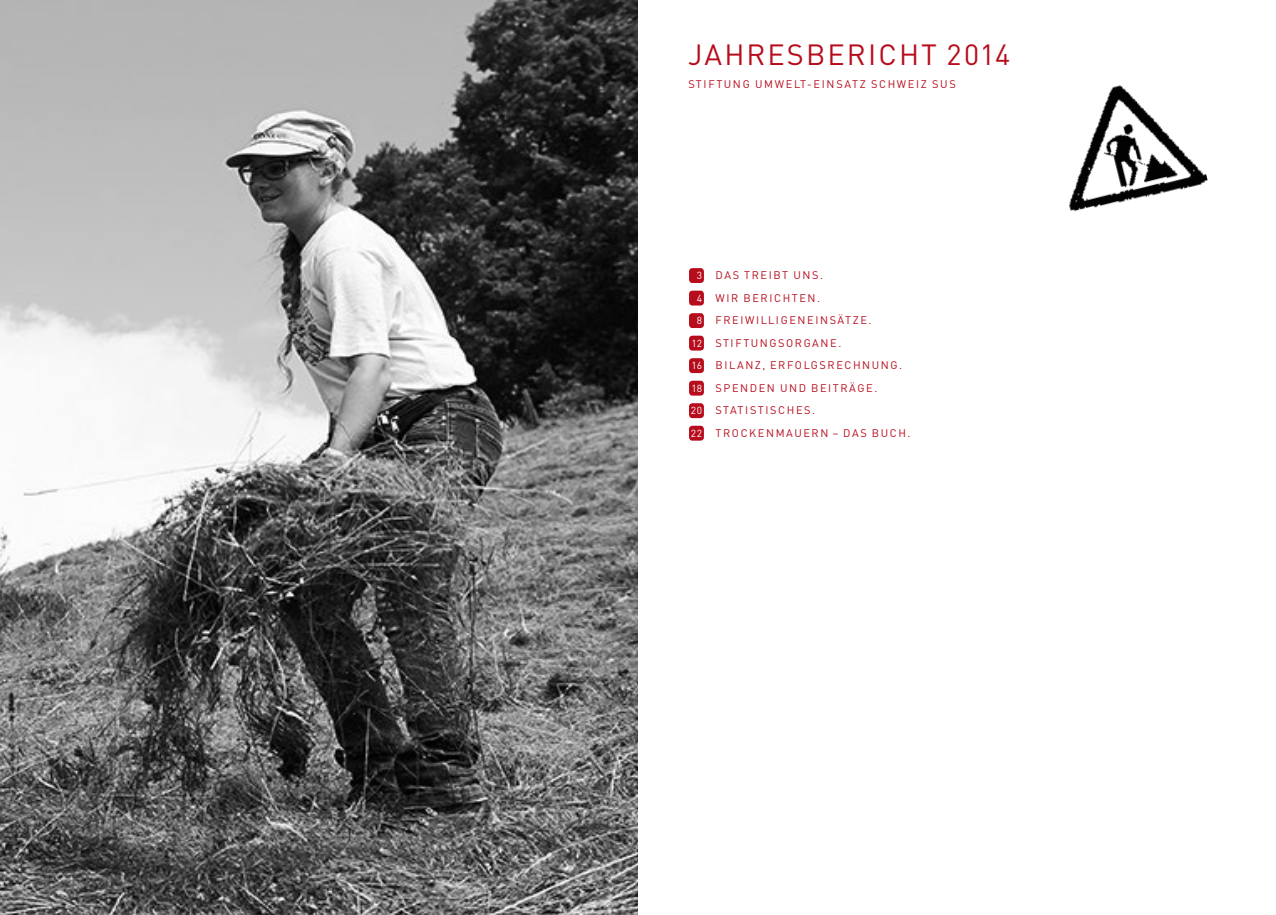
<style>
.page{position:relative;width:1276px;height:915px;background:#fff}
.page>*{position:absolute;margin:0;border:0;box-sizing:border-box;transform-origin:0 0}
.t1{font:28.8px "DIN";letter-spacing:.07em;color:#b60c1c}
.t2{font:10.95px/22.5px "DIN";letter-spacing:.145em;color:#b60c1c}
.t3{font:10.2px "DIN";letter-spacing:.015em;color:#fff}
</style>
<div class="page">
<img style="left:1069px;top:85px;width:139px;height:126px">
<img style="left:0;top:0;width:638px;height:914px">
<div style="left:689px;top:268px;width:15px;height:15px;background:#b60c1c;border-radius:3px"></div>
<div style="left:689px;top:290px;width:15px;height:15px;background:#b60c1c;border-radius:3px"></div>
<div style="left:689px;top:313px;width:15px;height:15px;background:#b60c1c;border-radius:3px"></div>
<div style="left:689px;top:335px;width:15px;height:15px;background:#b60c1c;border-radius:3px"></div>
<div style="left:689px;top:358px;width:15px;height:15px;background:#b60c1c;border-radius:3px"></div>
<div style="left:689px;top:380px;width:15px;height:15px;background:#b60c1c;border-radius:3px"></div>
<div style="left:689px;top:403px;width:15px;height:15px;background:#b60c1c;border-radius:3px"></div>
<div style="left:689px;top:425px;width:15px;height:15px;background:#b60c1c;border-radius:3px"></div>
<h1 class="t1" style="left:688px;top:37px;width:323px">JAHRESBERICHT 2014</h1>
<p class="t2" style="left:688px;top:72px;width:269px">STIFTUNG UMWELT-EINSATZ SCHWEIZ SUS</p>
<p class="t3" style="left:697px;top:269px;width:7px">3</p>
<p class="t3" style="left:697px;top:291px;width:7px">4</p>
<p class="t3" style="left:697px;top:314px;width:7px">8</p>
<p class="t3" style="left:691px;top:336px;width:12px">12</p>
<p class="t3" style="left:691px;top:359px;width:12px">16</p>
<p class="t3" style="left:691px;top:381px;width:12px">18</p>
<p class="t3" style="left:691px;top:404px;width:13px">20</p>
<p class="t3" style="left:691px;top:426px;width:13px">22</p>
<p class="t2" style="left:715px;top:264px;width:196px">DAS TREIBT UNS.<br>WIR BERICHTEN.<br>FREIWILLIGENEINSÄTZE.<br>STIFTUNGSORGANE.<br>BILANZ, ERFOLGSRECHNUNG.<br>SPENDEN UND BEITRÄGE.<br>STATISTISCHES.<br>TROCKENMAUERN – DAS BUCH.</p>
</div>
